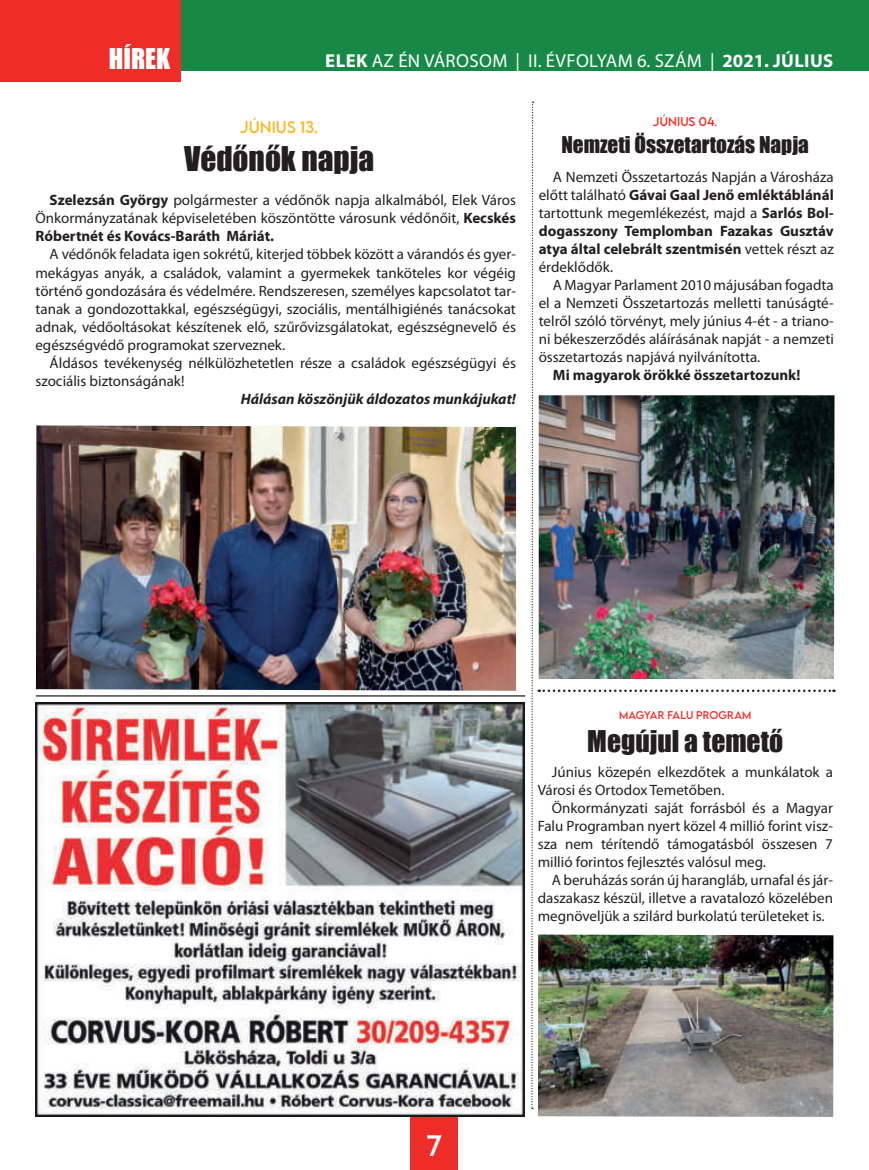
<style>
.page{position:relative;width:869px;height:1170px;background:#fff}
.page>*{position:absolute;margin:0;border:0;box-sizing:border-box;transform-origin:0 0}
.t1{font:31.25px "Impact";color:#231f20}
.t2{font:27.5px "Impact";color:#231f20}
.t3{font:26.25px "Impact";color:#fff}
.t4{font:26.25px "LEMONMILK";color:#fff}
.t5{font:21.25px "Impact";color:#231f20}
.t6{font:18.75px "Myriad Pro";letter-spacing:.02em;color:#fff}
.t7{font:15px/18px "Myriad Pro";color:#231f20;text-align:justify}
.t8{font:italic 700 15px "Myriad Pro";color:#231f20}
.t9{font:700 15px "Myriad Pro";color:#231f20}
.t10{font:15px "LEMONMILK";letter-spacing:.005em;color:#fcb825}
.t11{font:11.25px "LEMONMILK";letter-spacing:.015em;color:#ee2d28}
.t12{font:10px "LEMONMILK";letter-spacing:.01em;color:#ee2d28}
.s1{font-weight:700}
.s2{font-size:10px}
</style>
<div class="page">
<div style="left:181px;top:0;width:687px;height:71px;background:#188847"></div>
<div style="left:0;top:0;width:181px;height:81px;background:#ee2d28"></div>
<div style="left:410px;top:1116px;width:48px;height:53px;background:#ee2d28"></div>
<img style="left:35px;top:702px;width:489px;height:414px">
<hr style="left:36px;top:695px;width:489px;height:1px;background:#231f20">
<img style="left:36px;top:425px;width:480px;height:265px">
<img style="left:531px;top:101px;width:303px;height:1016px">
<h3 class="t3" style="left:109px;top:46px;width:63px">HÍREK</h3>
<p class="t6" style="left:325px;top:52px;width:509px"><span class="s1">ELEK</span> AZ ÉN VÁROSOM | II. ÉVFOLYAM 6. SZÁM | <span class="s1">2021. JÚLIUS</span></p>
<p class="t10" style="left:240px;top:119px;width:80px">JÚNiUS 13.</p>
<h1 class="t1" style="left:184px;top:134px;width:192px">Védőnők napja</h1>
<p class="t7" style="left:35px;top:192px;width:482px;text-indent:14px"><span class="s1">Szelezsán György</span> polgármester a védőnők napja alkalmából, Elek Város Önkormányzatának képviseletében köszöntötte városunk védőnőit, <span class="s1">Kecskés Róbertnét és Kovács-Baráth Máriát.</span></p>
<p class="t7" style="left:35px;top:246px;width:482px;text-indent:14px">A védőnők feladata igen sokrétű, kiterjed többek között a várandós és gyer&shy;mekágyas anyák, a családok, valamint a gyermekek tanköteles kor végéig történő gondozására és védelmére. Rendszeresen, személyes kapcsolatot tar&shy;tanak a gondozottakkal, egészségügyi, szociális, mentálhigiénés tanácsokat adnak, védőoltásokat készítenek elő, szűrővizsgálatokat, egészségnevelő és egészségvédő programokat szerveznek.</p>
<p class="t7" style="left:35px;top:354px;width:482px;text-indent:14px">Áldásos tevékenység nélkülözhetetlen része a családok egészségügyi és szociális biztonságának!</p>
<p class="t8" style="left:241px;top:393px;width:276px">Hálásan köszönjük áldozatos munkájukat!</p>
<p class="t11" style="left:652px;top:116px;width:66px">JÚNiUS 04<span class="s2">.</span></p>
<h3 class="t5" style="left:561px;top:129px;width:249px">Nemzeti Összetartozás Napja</h3>
<p class="t7" style="left:538px;top:168px;width:296px;text-indent:14px">A Nemzeti Összetartozás Napján a Városháza előtt található <span class="s1">Gávai Gaal Jenő emléktáblánál </span>tartottunk megemlékezést, majd a <span class="s1">Sarlós Bol&shy;dogasszony Templomban Fazakas Gusztáv atya által celebrált szentmisén</span> vettek részt az érdeklődők.</p>
<p class="t7" style="left:538px;top:276px;width:296px;text-indent:14px">A Magyar Parlament 2010 májusában fogadta el a Nemzeti Összetartozás melletti tanúságté&shy;telről szóló törvényt, mely június 4-ét - a triano&shy;ni békeszerződés aláírásának napját - a nemzeti összetartozás napjává nyilvánította.</p>
<p class="t9" style="left:552px;top:367px;width:249px">Mi magyarok örökké összetartozunk!</p>
<h3 class="t4" style="left:427px;top:1131px;width:17px">7</h3>
<p class="t12" style="left:618px;top:709px;width:134px">MAGYAR FALU PROGRAM</p>
<h2 class="t2" style="left:587px;top:719px;width:197px">Megújul a temető</h2>
<p class="t7" style="left:537px;top:763px;width:296px;text-indent:14px">Június közepén elkezdőtek a munkálatok a<br>Városi és Ortodox Temetőben.</p>
<p class="t7" style="left:537px;top:799px;width:297px;text-indent:14px">Önkormányzati saját forrásból és a Magyar Falu Programban nyert közel 4 millió forint visz&shy;sza nem térítendő támogatásból összesen 7 millió forintos fejlesztés valósul meg.</p>
<p class="t7" style="left:537px;top:871px;width:297px;text-indent:14px">A beruházás során új harangláb, urnafal és jár&shy;daszakasz készül, illetve a ravatalozó közelében megnöveljük a szilárd burkolatú területeket is.</p>
</div>
